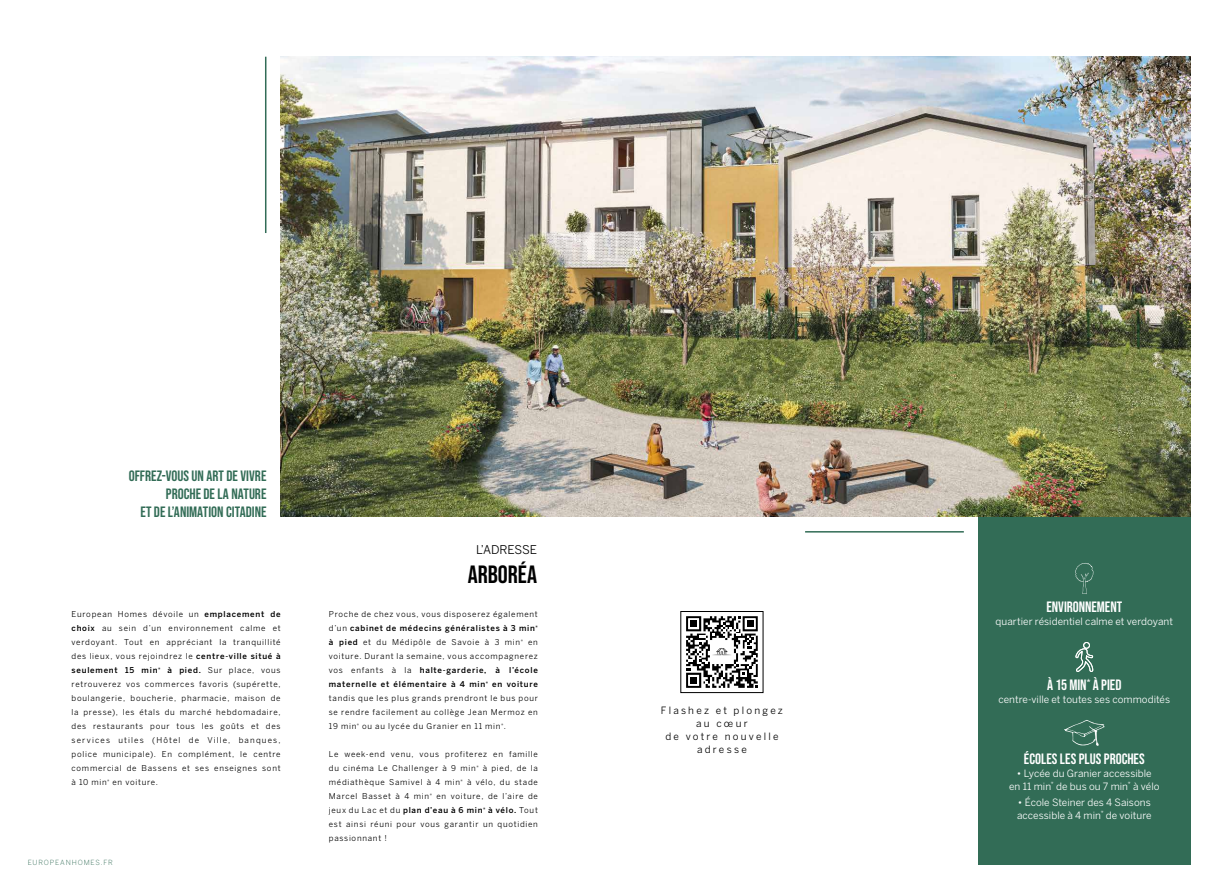
<style>
.page{position:relative;width:1219px;height:893px;background:#fff}
.page>*{position:absolute;margin:0;border:0;box-sizing:border-box;transform-origin:0 0}
.t1{font:25px "Bebas Neue";color:#000}
.t2{font:15px/18px "Bebas Neue";color:#326c56;text-align:right}
.t3{font:15px "Bebas Neue";color:#fff}
.t4{font:12px "Benton Sans";letter-spacing:-.01em;color:#000}
.t5{font:10px/13px "Benton Sans";letter-spacing:.005em;color:#fff;text-align:center}
.t6{font:10px/13px "Benton Sans";letter-spacing:.225em;color:#000;text-align:center}
.t7{font:8px/14px "Benton Sans";letter-spacing:.095em;color:#000;text-align:justify}
.t8{font:300 7px "Benton Sans";letter-spacing:.12em;color:#326c56}
.s1{font-weight:500}
</style>
<div class="page">
<svg style="left:686px;top:616px;width:72px;height:72px"></svg>
<div style="left:680px;top:611px;width:83px;height:82px;border:1px solid #000"></div>
<div style="left:978px;top:517px;width:213px;height:348px;background:#326c56"></div>
<hr style="left:805px;top:531px;width:159px;height:2px;background:#326c56">
<img style="left:281px;top:57px;width:910px;height:460px">
<hr style="left:265px;top:57px;width:1px;height:176px;background:#326c56">
<svg style="left:1075px;top:563px;width:18px;height:31px"></svg>
<svg style="left:1075px;top:642px;width:18px;height:30px"></svg>
<div style="left:1083px;top:642px;width:7px;height:7px;border:1px solid #fff;border-radius:50%"></div>
<svg style="left:1064px;top:720px;width:41px;height:26px"></svg>
<h2 class="t2" style="left:129px;top:467px;width:139px">OFFREZ-VOUS UN ART DE VIVRE<br>PROCHE DE LA NATURE<br>ET DE L’ANIMATION CITADINE</h2>
<h3 class="t4" style="left:476px;top:543px;width:63px">L’ADRESSE</h3>
<h1 class="t1" style="left:468px;top:560px;width:71px">ARBORÉA</h1>
<p class="t7" style="left:72px;top:607px;width:211px">European Homes dévoile un <span class="s1">emplacement de choix</span> au sein d’un environnement calme et verdoyant. Tout en appréciant la tranquillité des lieux, vous rejoindrez le <span class="s1">centre-ville situé à seulement 15 min</span><sup>*</sup> <span class="s1">à pied.</span> Sur place, vous retrouverez vos commerces favoris (supérette, boulangerie, boucherie, pharmacie, maison de la presse), les étals du marché hebdomadaire, des restaurants pour tous les goûts et des services utiles (Hôtel de Ville, banques, police municipale). En complément, le centre commercial de Bassens et ses enseignes sont à 10 min<sup>*</sup> en voiture.</p>
<p class="t7" style="left:329px;top:607px;width:211px">Proche de chez vous, vous disposerez également d’un <span class="s1">cabinet de médecins généralistes à 3 min</span><sup>* </sup><span class="s1">à pied</span> et du Médipôle de Savoie à 3 min<sup>*</sup> en voiture. Durant la semaine, vous accompagnerez vos enfants à la <span class="s1">halte-garderie, à l’école maternelle et élémentaire à 4 min</span><sup>*</sup> <span class="s1">en voiture </span>tandis que les plus grands prendront le bus pour se rendre facilement au collège Jean Mermoz en 19 min<sup>*</sup> ou au lycée du Granier en 11 min<sup>*</sup>.</p>
<p class="t7" style="left:329px;top:747px;width:211px">Le week-end venu, vous profiterez en famille du cinéma Le Challenger à 9 min<sup>*</sup> à pied, de la médiathèque Samivel à 4 min<sup>*</sup> à vélo, du stade Marcel Basset à 4 min<sup>*</sup> en voiture, de l’aire de jeux du Lac et du <span class="s1">plan d’eau à 6 min</span><sup>*</sup> <span class="s1">à vélo.</span> Tout est ainsi réuni pour vous garantir un quotidien passionnant !</p>
<p class="t8" style="left:28px;top:858px;width:87px">EUROPEANHOMES.FR</p>
<p class="t6" style="left:661px;top:704px;width:124px">Flashez et plongez au cœur<br>de votre nouvelle adresse</p>
<h2 class="t3" style="left:1046px;top:598px;width:77px">ENVIRONNEMENT</h2>
<p class="t5" style="left:995px;top:615px;width:179px">quartier résidentiel calme et verdoyant</p>
<h2 class="t3" style="left:1047px;top:676px;width:76px">À 15 MIN<sup>*</sup> À PIED</h2>
<p class="t5" style="left:998px;top:692px;width:173px">centre-ville et toutes ses commodités</p>
<h2 class="t3" style="left:1024px;top:750px;width:122px">ÉCOLES LES PLUS PROCHES</h2>
<p class="t5" style="left:1009px;top:766px;width:152px">• Lycée du Granier accessible<br>en 11 min<sup>*</sup> de bus ou 7 min<sup>*</sup> à vélo</p>
<p class="t5" style="left:1017px;top:795px;width:136px;text-align:left">• École Steiner des 4 Saisons accessible à 4 min<sup>*</sup> de voiture</p>
</div>
